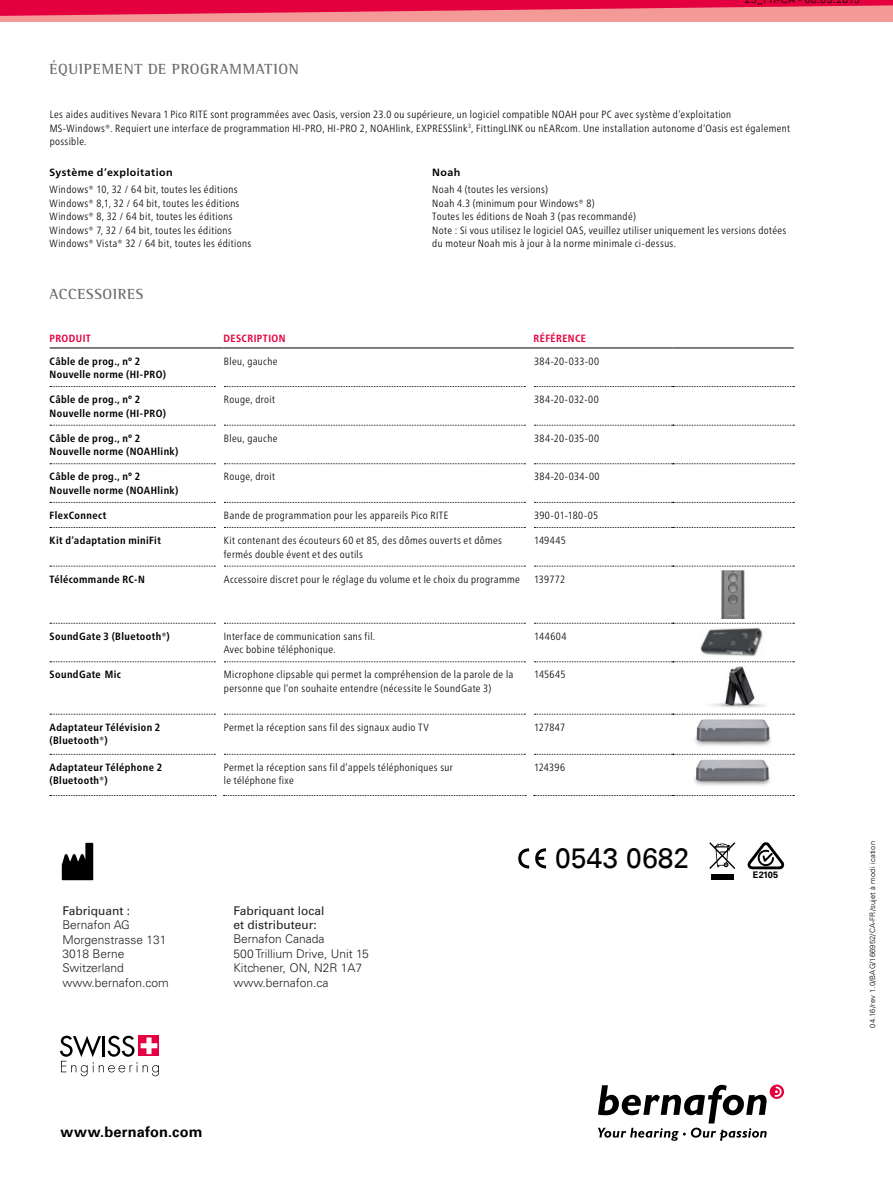
<style>
.page{position:relative;width:893px;height:1191px;background:#fff}
.page>*{position:absolute;margin:0;border:0;box-sizing:border-box;transform-origin:0 0}
.t1{font:28.35px "Univers Com 55 Roman";color:#000}
.t2{font:700 15px "Rotis Semi Serif W1 G";letter-spacing:.04em;color:#6e6e6e}
.t3{font:700 14.55px "Univers Com 65";letter-spacing:.015em;color:#000}
.t4{font:300 12px/14.2px "Univers LT Std";color:#231f20}
.t5{font:12px/14.4px "Univers LT Std";color:#231f20}
.t6{font:300 condensed 10.5px/13.5px "Frutiger Neue LTW1 G";letter-spacing:.035em;color:#000}
.t7{font:700 condensed 10.5px/13.5px "Frutiger Neue LTW1 G";letter-spacing:.04em;color:#000}
.t8{font:700 condensed 10.5px "Frutiger Neue LTW1 G";letter-spacing:.04em;color:#e4003e}
.t9{font:700 10.5px "Frutiger Neue LTW1 G";letter-spacing:.04em;color:#000}
.t10{font:300 10.2px "Univers Com 45";color:#000}
.t11{font:700 9.15px "Univers Com 65";letter-spacing:-.01em;color:#000}
.t12{font:300 7.5px "Univers Com 45";letter-spacing:.02em;color:#000}
</style>
<div class="page">
<div style="left:0;top:0;width:893px;height:21px;background:#f39a97"></div>
<svg style="left:0;top:0;width:893px;height:16px"></svg>
<svg style="left:598px;top:1084px;width:186px;height:56px"></svg>
<svg style="left:60px;top:1035px;width:99px;height:41px"></svg>
<div style="left:711px;top:874px;width:22px;height:6px;background:#000"></div>
<svg style="left:709px;top:842px;width:26px;height:27px"></svg>
<svg style="left:748px;top:842px;width:36px;height:27px"></svg>
<svg style="left:61px;top:842px;width:33px;height:39px"></svg>
<svg style="left:535px;top:848px;width:11px;height:20px"></svg>
<svg style="left:518px;top:848px;width:11px;height:20px"></svg>
<hr style="left:50px;top:347px;width:165px;height:1px;background:#000">
<hr style="left:224px;top:347px;width:301px;height:1px;background:#000">
<hr style="left:534px;top:347px;width:139px;height:1px;background:#000">
<hr style="left:673px;top:347px;width:121px;height:1px;background:#000">
<svg style="left:50px;top:386px;width:165px;height:1px"></svg>
<svg style="left:50px;top:425px;width:165px;height:1px"></svg>
<svg style="left:50px;top:463px;width:165px;height:1px"></svg>
<svg style="left:50px;top:502px;width:166px;height:26px"></svg>
<svg style="left:50px;top:566px;width:165px;height:1px"></svg>
<svg style="left:50px;top:623px;width:165px;height:1px"></svg>
<svg style="left:50px;top:661px;width:165px;height:1px"></svg>
<svg style="left:50px;top:714px;width:165px;height:1px"></svg>
<svg style="left:50px;top:754px;width:165px;height:1px"></svg>
<svg style="left:50px;top:795px;width:166px;height:1px"></svg>
<svg style="left:224px;top:386px;width:301px;height:1px"></svg>
<svg style="left:224px;top:425px;width:301px;height:1px"></svg>
<svg style="left:224px;top:463px;width:301px;height:1px"></svg>
<svg style="left:223px;top:502px;width:303px;height:26px"></svg>
<svg style="left:224px;top:566px;width:301px;height:1px"></svg>
<svg style="left:224px;top:623px;width:301px;height:1px"></svg>
<svg style="left:224px;top:661px;width:301px;height:1px"></svg>
<svg style="left:224px;top:714px;width:301px;height:1px"></svg>
<svg style="left:224px;top:754px;width:301px;height:1px"></svg>
<svg style="left:224px;top:795px;width:302px;height:1px"></svg>
<svg style="left:534px;top:386px;width:260px;height:1px"></svg>
<svg style="left:534px;top:425px;width:260px;height:1px"></svg>
<svg style="left:534px;top:463px;width:260px;height:1px"></svg>
<svg style="left:534px;top:502px;width:260px;height:26px"></svg>
<svg style="left:534px;top:566px;width:260px;height:1px"></svg>
<svg style="left:534px;top:623px;width:260px;height:1px"></svg>
<svg style="left:534px;top:661px;width:260px;height:1px"></svg>
<svg style="left:534px;top:714px;width:260px;height:1px"></svg>
<svg style="left:534px;top:754px;width:260px;height:1px"></svg>
<svg style="left:534px;top:795px;width:260px;height:1px"></svg>
<img style="left:721px;top:570px;width:24px;height:49px">
<img style="left:700px;top:627px;width:63px;height:29px">
<img style="left:711px;top:666px;width:56px;height:42px">
<img style="left:695px;top:719px;width:76px;height:27px">
<img style="left:694px;top:759px;width:76px;height:27px">
<p class="t10" style="left:757px;top:-7px;width:7px">_</p>
<p class="t10" style="left:777px;top:-7px;width:26px">- -</p>
<p class="t10" style="left:817px;top:-7px;width:4px">.</p>
<p class="t10" style="left:833px;top:-7px;width:4px">.</p>
<h2 class="t2" style="left:50px;top:59px;width:251px">ÉQUIPEMENT DE PROGRAMMATION</h2>
<p class="t6" style="left:50px;top:107px;width:742px">Les aides auditives Nevara 1 Pico RITE sont programmées avec Oasis, version 23.0 ou supérieure, un logiciel compatible NOAH pour PC avec système d’exploitation<br>MS-Windows®. Requiert une interface de programmation HI-PRO, HI-PRO 2, NOAHlink, EXPRESSlink<sup>3</sup>, FittingLINK ou nEARcom. Une installation autonome d’Oasis est également possible.</p>
<p class="t9" style="left:50px;top:164px;width:124px">Système d’exploitation</p>
<p class="t6" style="left:50px;top:182px;width:203px">Windows® 10, 32 / 64 bit, toutes les éditions Windows® 8,1, 32 / 64 bit, toutes les éditions Windows® 8, 32 / 64 bit, toutes les éditions Windows® 7, 32 / 64 bit, toutes les éditions Windows® Vista® 32 / 64 bit, toutes les éditions</p>
<h2 class="t2" style="left:50px;top:285px;width:95px">ACCESSOIRES</h2>
<p class="t9" style="left:432px;top:164px;width:30px">Noah</p>
<p class="t6" style="left:432px;top:182px;width:356px">Noah 4 (toutes les versions)<br>Noah 4.3 (minimum pour Windows® 8)<br>Toutes les éditions de Noah 3 (pas recommandé)<br>Note : Si vous utilisez le logiciel OAS, veuillez utiliser uniquement les versions dotées du moteur Noah mis à jour à la norme minimale ci-dessus.</p>
<p class="t8" style="left:50px;top:330px;width:43px">PRODUIT</p>
<p class="t8" style="left:224px;top:330px;width:64px">DESCRIPTION</p>
<p class="t8" style="left:534px;top:330px;width:54px">RÉFÉRENCE</p>
<p class="t7" style="left:50px;top:353px;width:118px">Câble de prog., n° 2<br>Nouvelle norme (HI-PRO)</p>
<p class="t6" style="left:224px;top:353px;width:55px">Bleu, gauche</p>
<p class="t6" style="left:534px;top:353px;width:67px">384-20-033-00</p>
<p class="t7" style="left:50px;top:392px;width:118px">Câble de prog., n° 2<br>Nouvelle norme (HI-PRO)</p>
<p class="t6" style="left:224px;top:392px;width:53px">Rouge, droit</p>
<p class="t6" style="left:534px;top:392px;width:66px">384-20-032-00</p>
<p class="t7" style="left:50px;top:430px;width:130px">Câble de prog., n° 2<br>Nouvelle norme (NOAHlink)</p>
<p class="t6" style="left:224px;top:430px;width:55px">Bleu, gauche</p>
<p class="t6" style="left:534px;top:430px;width:67px">384-20-035-00</p>
<p class="t7" style="left:50px;top:469px;width:130px">Câble de prog., n° 2<br>Nouvelle norme (NOAHlink)</p>
<p class="t6" style="left:224px;top:469px;width:53px">Rouge, droit</p>
<p class="t6" style="left:534px;top:469px;width:67px">384-20-034-00</p>
<p class="t7" style="left:50px;top:507px;width:58px">FlexConnect</p>
<p class="t6" style="left:224px;top:508px;width:226px">Bande de programmation pour les appareils Pico RITE</p>
<p class="t6" style="left:534px;top:508px;width:66px">390-01-180-05</p>
<p class="t7" style="left:50px;top:533px;width:113px">Kit d’adaptation miniFit</p>
<p class="t6" style="left:224px;top:533px;width:280px">Kit contenant des écouteurs 60 et 85, des dômes ouverts et dômes fermés double évent et des outils</p>
<p class="t6" style="left:534px;top:533px;width:33px">149445</p>
<p class="t7" style="left:50px;top:571px;width:97px">Télécommande RC-N</p>
<p class="t6" style="left:224px;top:571px;width:298px">Accessoire discret pour le réglage du volume et le choix du programme</p>
<p class="t6" style="left:534px;top:571px;width:33px">139772</p>
<p class="t7" style="left:50px;top:628px;width:122px">SoundGate 3 (Bluetooth®)</p>
<p class="t6" style="left:224px;top:628px;width:153px">Interface de communication sans fil.<br>Avec bobine téléphonique.</p>
<p class="t6" style="left:534px;top:628px;width:34px">144604</p>
<p class="t7" style="left:50px;top:667px;width:73px">SoundGate Mic</p>
<p class="t6" style="left:224px;top:667px;width:291px">Microphone clipsable qui permet la compréhension de la parole de la personne que l’on souhaite entendre (nécessite le SoundGate 3)</p>
<p class="t6" style="left:534px;top:667px;width:33px">145645</p>
<p class="t7" style="left:50px;top:719px;width:112px">Adaptateur Télévision 2 (Bluetooth®)</p>
<p class="t6" style="left:224px;top:719px;width:207px">Permet la réception sans fil des signaux audio TV</p>
<p class="t6" style="left:534px;top:719px;width:33px">127847</p>
<p class="t7" style="left:50px;top:759px;width:114px">Adaptateur Téléphone 2 (Bluetooth®)</p>
<p class="t6" style="left:224px;top:759px;width:230px">Permet la réception sans fil d’appels téléphoniques sur le téléphone fixe</p>
<p class="t6" style="left:534px;top:759px;width:33px">124396</p>
<p class="t5" style="left:62px;top:903px;width:69px">Fabriquant :</p>
<p class="t4" style="left:62px;top:918px;width:108px">Bernafon AG<br>Morgenstrasse 131<br>3018 Berne<br>Switzerland www.bernafon.com</p>
<p class="t5" style="left:233px;top:903px;width:93px">Fabriquant local et distributeur:</p>
<p class="t4" style="left:233px;top:932px;width:137px">Bernafon Canada<br>500 Trillium Drive, Unit 15<br>Kitchener, ON, N2R 1A7 www.bernafon.ca</p>
<h1 class="t1" style="left:555px;top:841px;width:136px">0543 0682</h1>
<p class="t11" style="left:753px;top:869px;width:27px">E2105</p>
<p class="t12" style="left:868px;top:1027px;width:188px;rotate:-90deg">04.16/rev 1.0/BAG/166952/CA-FR/sujet à modi ication</p>
<h3 class="t3" style="left:61px;top:1123px;width:143px">www.bernafon.com</h3>
</div>
